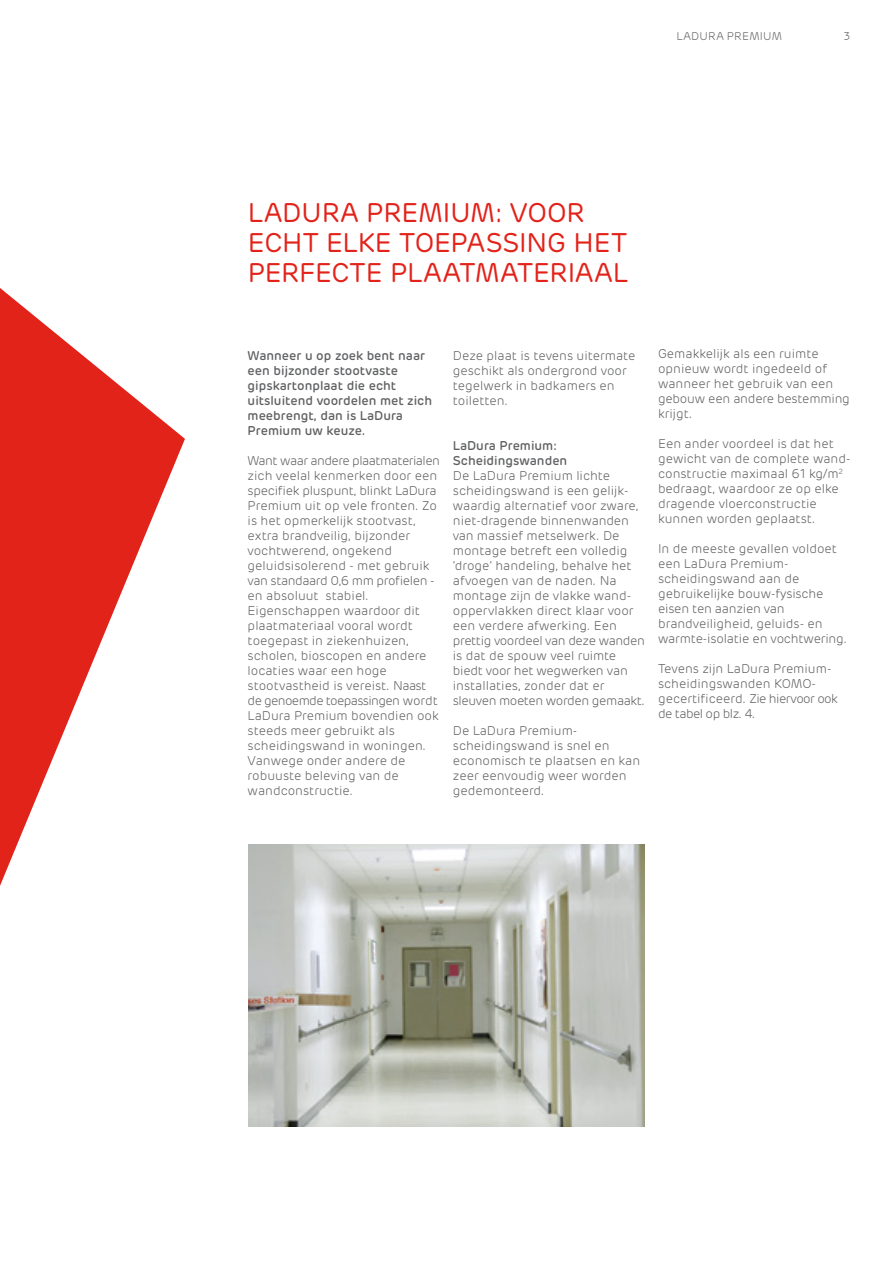
<style>
.page{position:relative;width:893px;height:1263px;background:#fff}
.page>*{position:absolute;margin:0;border:0;box-sizing:border-box;transform-origin:0 0}
.t1{font:27px/30px "Rubrik";letter-spacing:-.005em;color:#e2231a}
.t2{font:300 12.75px/15px "Rubrik";color:#5f6062}
.t3{font:500 12.75px/15px "Rubrik";color:#5f6062}
.t4{font:300 11.25px "Rubrik";letter-spacing:.02em;color:#5f6062}
</style>
<div class="page">
<svg style="left:0;top:288px;width:185px;height:598px"></svg>
<img style="left:248px;top:844px;width:397px;height:283px">
<p class="t4" style="left:676px;top:30px;width:107px">LaDura Premium</p>
<p class="t4" style="left:844px;top:30px;width:8px">3</p>
<h1 class="t1" style="left:248px;top:198px;width:381px">LADURA PREMIUM: VOOR<br>ECHT ELKE TOEPASSING HET<br>PERFECTE PLAATMATERIAAL</h1>
<p class="t3" style="left:248px;top:348px;width:186px">Wanneer u op zoek bent naar een bijzonder stootvaste gipskartonplaat die echt uitsluitend voordelen met zich meebrengt, dan is LaDura<br>Premium uw keuze.</p>
<p class="t2" style="left:248px;top:453px;width:194px">Want waar andere plaatmaterialen zich veelal kenmerken door een specifiek pluspunt, blinkt LaDura<br>Premium uit op vele fronten. Zo is het opmerkelijk stootvast, extra brandveilig, bijzonder vochtwerend, ongekend geluidsisolerend - met gebruik van standaard 0,6 mm profielen - en absoluut stabiel.<br>Eigenschappen waardoor dit plaatmateriaal vooral wordt toegepast in ziekenhuizen, scholen, bioscopen en andere locaties waar een hoge stootvastheid is vereist. Naast de genoemde toepassingen wordt<br>LaDura Premium bovendien ook steeds meer gebruikt als scheidingswand in woningen.<br>Vanwege onder andere de robuuste beleving van de wandconstructie.</p>
<p class="t2" style="left:453px;top:349px;width:184px">Deze plaat is tevens uitermate geschikt als ondergrond voor tegelwerk in badkamers en toiletten.</p>
<p class="t3" style="left:453px;top:438px;width:116px">LaDura Premium:<br>Scheidingswanden</p>
<p class="t2" style="left:453px;top:469px;width:194px">De LaDura Premium lichte scheidingswand is een gelijk&shy;waardig alternatief voor zware, niet-dragende binnenwanden van massief metselwerk. De montage betreft een volledig ‘droge’ handeling, behalve het afvoegen van de naden. Na montage zijn de vlakke wand&shy;oppervlakken direct klaar voor een verdere afwerking. Een prettig voordeel van deze wanden is dat de spouw veel ruimte biedt voor het wegwerken van installaties, zonder dat er sleuven moeten worden gemaakt.</p>
<p class="t2" style="left:453px;top:724px;width:189px">De LaDura Premium&shy;scheidingswand is snel en economisch te plaatsen en kan zeer eenvoudig weer worden gedemonteerd.</p>
<p class="t2" style="left:658px;top:346px;width:193px">Gemakkelijk als een ruimte opnieuw wordt ingedeeld of wanneer het gebruik van een gebouw een andere bestemming krijgt.</p>
<p class="t2" style="left:658px;top:436px;width:194px">Een ander voordeel is dat het gewicht van de complete wand&shy;constructie maximaal 61 kg/m<sup>2 </sup>bedraagt, waardoor ze op elke dragende vloerconstructie kunnen worden geplaatst.</p>
<p class="t2" style="left:658px;top:542px;width:191px">I n de meeste gevallen voldoet een LaDura Premium&shy;scheidingswand aan de gebruikelijke bouw-fysische eisen ten aanzien van brandveiligheid, geluids- en warmte-isolatie en vochtwering.</p>
<p class="t2" style="left:658px;top:662px;width:175px">Tevens zijn LaDura Premium&shy;scheidingswanden KOMO</p>
<p class="t2" style="left:658px;top:677px;width:181px;text-indent:154px">- gecertificeerd. Zie hiervoor ook de tabel op blz. 4.</p>
</div>
